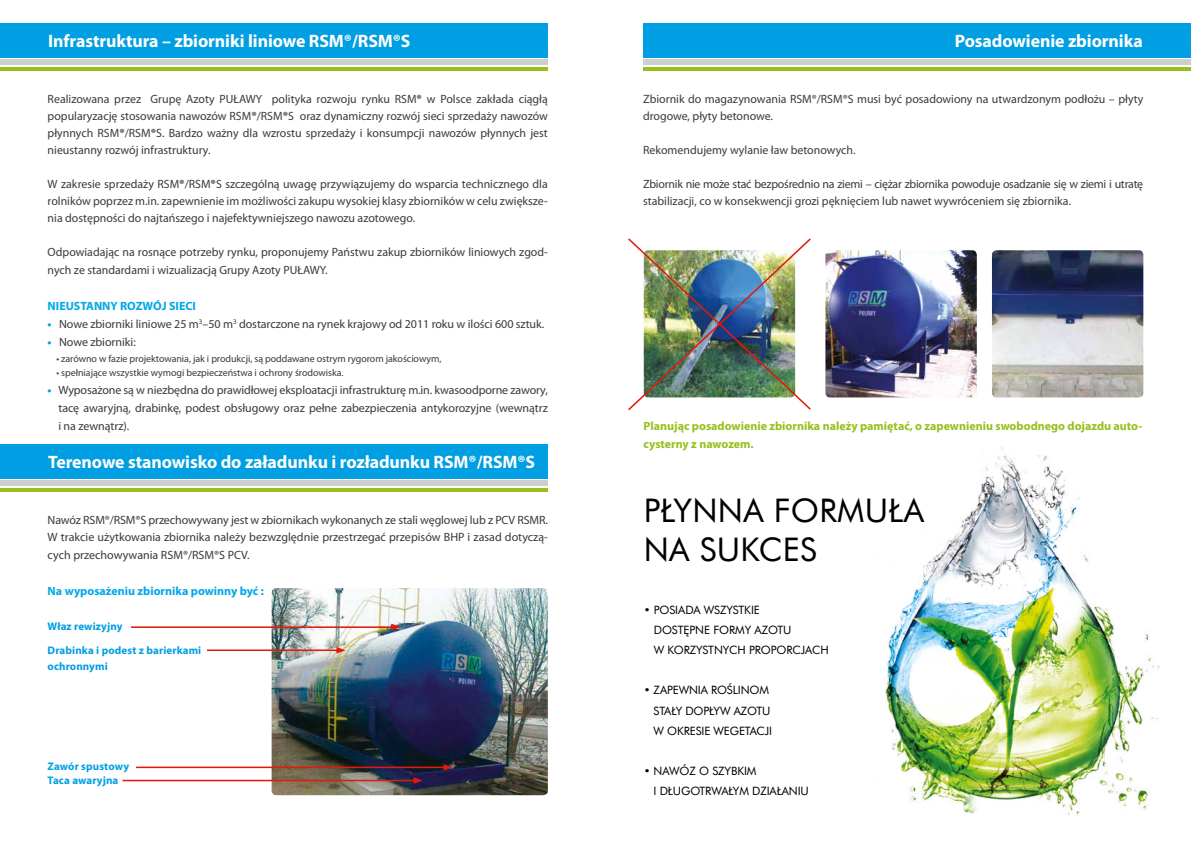
<style>
.page{position:relative;width:1191px;height:842px;background:#fff}
.page>*{position:absolute;margin:0;border:0;box-sizing:border-box;transform-origin:0 0}
.t1{font:32.5px/39px "Futura EU";letter-spacing:.01em;color:#000}
.t2{font:700 18px "Myriad Pro";letter-spacing:-.005em;color:#fff}
.t3{font:12px/17px "Myriad Pro";color:#3a3a39;text-align:justify}
.t4{font:12px/17px "Myriad Pro";letter-spacing:-.02em;color:#3a3a39}
.t5{font:700 12px/18px "Myriad Pro";color:#94c11a}
.t6{font:700 12px "Myriad Pro";color:#00a7e7}
.t7{font:11.5px/20.2px "Futura EU";letter-spacing:-.01em;color:#000}
.t8{font:700 11px/15.5px "Myriad Pro";letter-spacing:.01em;color:#009ee3}
.t9{font:10px "Myriad Pro";letter-spacing:-.005em;color:#3a3a39}
.s1{font-weight:700}
.s2{font-weight:700;color:#009ee3}
</style>
<div class="page">
<div style="left:0;top:23px;width:548px;height:34px;background:#009ee3"></div>
<div style="left:0;top:59px;width:548px;height:6px;background:#cdcece"></div>
<hr style="left:0;top:67px;width:548px;height:3px;background:#94c11a">
<div style="left:643px;top:23px;width:548px;height:34px;background:#009ee3"></div>
<div style="left:643px;top:59px;width:548px;height:6px;background:#cdcece"></div>
<hr style="left:643px;top:67px;width:548px;height:3px;background:#94c11a">
<div style="left:0;top:444px;width:548px;height:34px;background:#009ee3"></div>
<div style="left:0;top:480px;width:548px;height:6px;background:#cdcece"></div>
<hr style="left:0;top:488px;width:548px;height:3px;background:#94c11a">
<img style="left:992px;top:250px;width:151px;height:147px">
<img style="left:825px;top:250px;width:151px;height:147px">
<img style="left:628px;top:238px;width:183px;height:173px">
<img style="left:272px;top:588px;width:276px;height:207px">
<hr style="left:207px;top:649px;width:132px;height:2px;background:#e4190a">
<svg style="left:336px;top:647px;width:10px;height:7px"></svg>
<hr style="left:131px;top:626px;width:264px;height:2px;background:#e4190a">
<svg style="left:392px;top:624px;width:9px;height:6px"></svg>
<hr style="left:122px;top:780px;width:294px;height:1px;background:#e4190a">
<svg style="left:413px;top:777px;width:9px;height:7px"></svg>
<hr style="left:136px;top:766px;width:310px;height:2px;background:#e4190a">
<svg style="left:443px;top:764px;width:10px;height:7px"></svg>
<img style="left:885px;top:446px;width:275px;height:370px">
<h2 class="t2" style="left:48px;top:31px;width:364px">Infrastruktura – zbiorniki liniowe RSM®/RSM®S</h2>
<h2 class="t2" style="left:955px;top:31px;width:189px">Posadowienie zbiornika</h2>
<p class="t3" style="left:48px;top:90px;width:502px">Realizowana przez Grupę Azoty PUŁAWY polityka rozwoju rynku RSM<span class="s1">®</span> w Polsce zakłada ciągłą popularyzację stosowania nawozów RSM<span class="s1">®</span>/RSM<span class="s1">®</span>S oraz dynamiczny rozwój sieci sprzedaży nawozów płynnych RSM<span class="s1">®</span>/RSM<span class="s1">®</span>S. Bardzo ważny dla wzrostu sprzedaży i konsumpcji nawozów płynnych jest nieustanny rozwój infrastruktury.</p>
<p class="t3" style="left:48px;top:175px;width:502px">W zakresie sprzedaży RSM<span class="s1">®</span>/RSM<span class="s1">®</span>S szczególną uwagę przywiązujemy do wsparcia technicznego dla rolników poprzez m.in. zapewnienie im możliwości zakupu wysokiej klasy zbiorników w celu zwiększe&shy;nia dostępności do najtańszego i najefektywniejszego nawozu azotowego.</p>
<p class="t3" style="left:48px;top:243px;width:502px;line-height:18px">Odpowiadając na rosnące potrzeby rynku, proponujemy Państwu zakup zbiorników liniowych zgod&shy;nych ze standardami i wizualizacją Grupy Azoty PUŁAWY.</p>
<p class="t6" style="left:48px;top:299px;width:150px">NIEUSTANNY ROZWÓJ SIECI</p>
<p class="t3" style="left:48px;top:315px;width:498px"><span class="s2">•</span> Nowe zbiorniki liniowe 25 m<sup>3</sup>–50 m<sup>3</sup> dostarczone na rynek krajowy od 2011 roku w ilości 600 sztuk.</p>
<p class="t3" style="left:48px;top:333px;width:90px"><span class="s2">•</span> Nowe zbiorniki:</p>
<p class="t9" style="left:56px;top:353px;width:386px">• zarówno w fazie projektowania, jak i produkcji, są poddawane ostrym rygorom jakościowym,</p>
<p class="t9" style="left:56px;top:367px;width:289px">• spełniające wszystkie wymogi bezpieczeństwa i ochrony środowiska.</p>
<p class="t3" style="left:58px;top:381px;width:491px;line-height:18px;text-indent:-11px"><span class="s2">•</span> Wyposażone są w niezbędna do prawidłowej eksploatacji infrastrukturę m.in. kwasoodporne zawory, tacę awaryjną, drabinkę, podest obsługowy oraz pełne zabezpieczenia antykorozyjne (wewnątrz i na zewnątrz).</p>
<h2 class="t2" style="left:48px;top:452px;width:488px">Terenowe stanowisko do załadunku i rozładunku RSM®/RSM®S</h2>
<p class="t3" style="left:48px;top:511px;width:502px;line-height:17.5px">Nawóz RSM®/RSM®S przechowywany jest w zbiornikach wykonanych ze stali węglowej lub z PCV RSMR.<br>W trakcie użytkowania zbiornika należy bezwzględnie przestrzegać przepisów BHP i zasad dotyczą&shy;cych przechowywania RSM®/RSM®S PCV.</p>
<p class="t6" style="left:48px;top:584px;width:218px">Na wyposażeniu zbiornika powinny być :</p>
<p class="t8" style="left:48px;top:618px;width:76px">Właz rewizyjny</p>
<p class="t8" style="left:48px;top:643px;width:155px">Drabinka i podest z barierkami ochronnymi</p>
<p class="t8" style="left:48px;top:759px;width:83px;line-height:14.2px">Zawór spustowy<br>Taca awaryjna</p>
<p class="t3" style="left:643px;top:90px;width:502px">Zbiornik do magazynowania RSM®/RSM®S musi być posadowiony na utwardzonym podłożu – płyty drogowe, płyty betonowe.</p>
<p class="t3" style="left:643px;top:141px;width:214px">Rekomendujemy wylanie ław betonowych.</p>
<p class="t4" style="left:643px;top:175px;width:501px">Zbiornik nie może stać bezpośrednio na ziemi – ciężar zbiornika powoduje osadzanie się w ziemi i utratę stabilizacji, co w konsekwencji grozi pęknięciem lub nawet wywróceniem się zbiornika.</p>
<p class="t5" style="left:643px;top:417px;width:500px">Planując posadowienie zbiornika należy pamiętać, o zapewnieniu swobodnego dojazdu auto&shy;cysterny z nawozem.</p>
<h1 class="t1" style="left:643px;top:492px;width:282px">PŁYNNA FORMUŁA<br>NA SUKCES</h1>
<p class="t7" style="left:653px;top:600px;width:177px;text-indent:-10px">• POSIADA WSZYSTKIE<br>DOSTĘPNE FORMY AZOTU<br>W KORZYSTNYCH PROPORCJACH</p>
<p class="t7" style="left:653px;top:680px;width:120px;text-indent:-10px">• ZAPEWNIA ROŚLINOM<br>STAŁY DOPŁYW AZOTU<br>W OKRESIE WEGETACJI</p>
<p class="t7" style="left:653px;top:761px;width:157px;text-indent:-10px">• NAWÓZ O SZYBKIM<br>I DŁUGOTRWAŁYM DZIAŁANIU</p>
</div>
